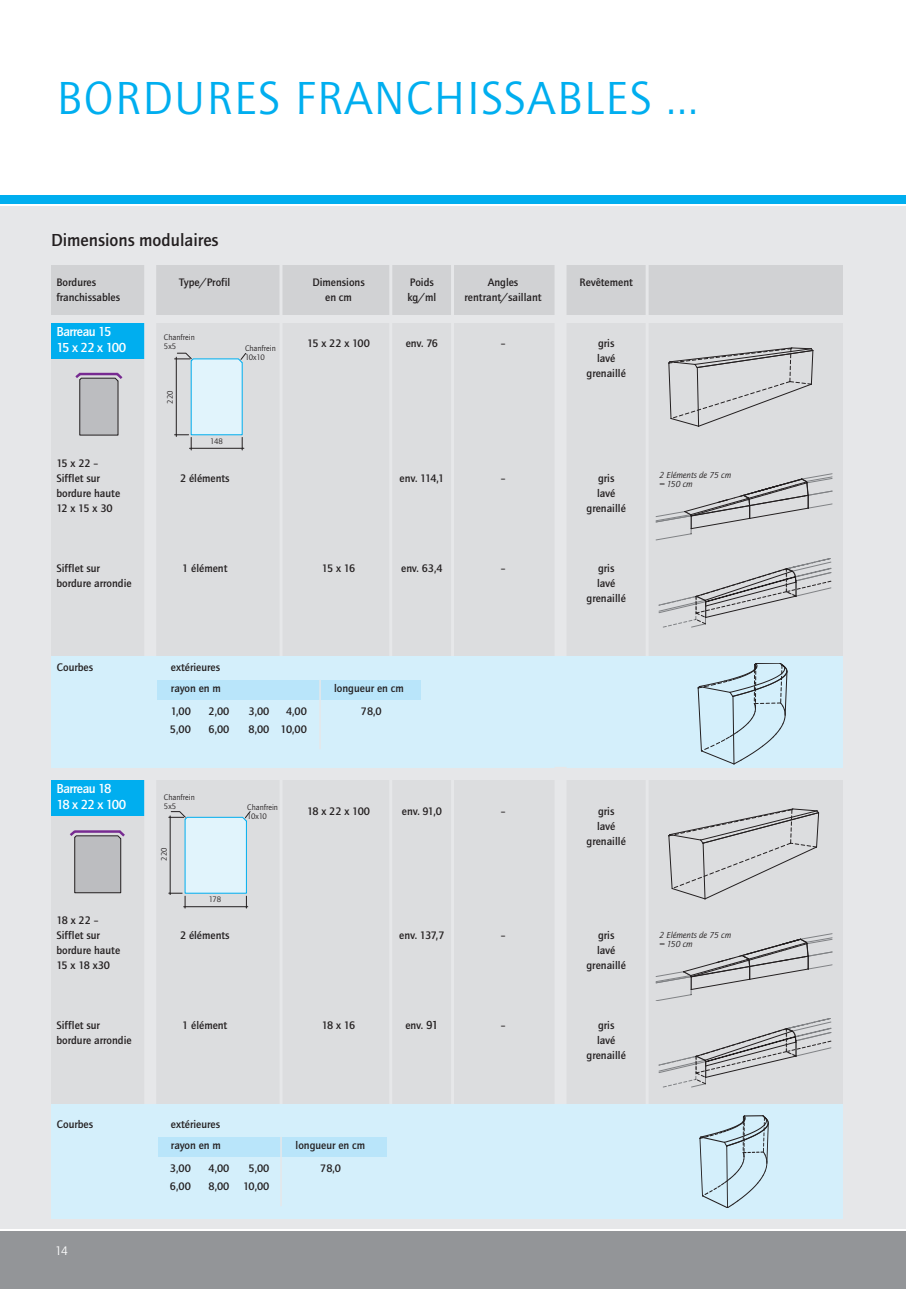
<style>
.page{position:relative;width:906px;height:1289px;background:#fff}
.page>*{position:absolute;margin:0;border:0;box-sizing:border-box;transform-origin:0 0}
.t1{font:48px "Quay Itc T";letter-spacing:.035em;color:#00aeef}
.t2{font:700 18px "Quay Itc T";color:#231f20}
.t3{font:700 13.5px/16.5px "Quay Itc T";letter-spacing:-.035em;color:#fff}
.t4{font:12.75px "Quay Itc T";color:#fff}
.t5{font:700 11.25px/15px "Quay Itc T";color:#231f20;text-align:center}
.t6{font:700 11.25px "Quay Itc T";letter-spacing:.25em;color:#231f20}
.t7{font:italic 9px/9.4px "Quay Itc T";color:#231f20}
.t8{font:8.25px/9px "Quay Itc T";color:#231f20}
.s1{font-size:12px}
</style>
<div class="page">
<div style="left:0;top:204px;width:906px;height:1043px;background:#e6e7e9"></div>
<hr style="left:0;top:204px;width:906px;height:2px;background:#fff">
<div style="left:0;top:196px;width:906px;height:8px;background:#00aeef"></div>
<div style="left:0;top:1230px;width:906px;height:58px;background:#939598"></div>
<div style="left:51px;top:323px;width:791px;height:424px;background:#dcdddf"></div>
<div style="left:51px;top:265px;width:791px;height:50px;background:#d1d2d4"></div>
<div style="left:51px;top:323px;width:93px;height:36px;background:#00aeef"></div>
<hr style="left:279px;top:263px;width:3px;height:446px;background:#e6e7e9">
<hr style="left:645px;top:238px;width:3px;height:490px;background:#e6e7e9">
<div style="left:144px;top:254px;width:12px;height:457px;background:#e6e7e9"></div>
<hr style="left:389px;top:263px;width:3px;height:447px;background:#e6e7e9">
<div style="left:554px;top:254px;width:12px;height:496px;background:#e6e7e9"></div>
<hr style="left:451px;top:263px;width:3px;height:477px;background:#e6e7e9">
<svg style="left:175px;top:353px;width:71px;height:97px"></svg>
<div style="left:51px;top:656px;width:791px;height:111px;background:#d4effb"></div>
<div style="left:158px;top:680px;width:263px;height:19px;background:#b9e5fa"></div>
<hr style="left:319px;top:680px;width:2px;height:69px;background:#e6e7e9">
<svg style="left:75px;top:373px;width:47px;height:62px"></svg>
<div style="left:51px;top:780px;width:791px;height:424px;background:#dcdddf"></div>
<div style="left:51px;top:780px;width:93px;height:36px;background:#00aeef"></div>
<hr style="left:279px;top:769px;width:3px;height:397px;background:#e6e7e9">
<hr style="left:645px;top:772px;width:3px;height:435px;background:#e6e7e9">
<div style="left:144px;top:770px;width:12px;height:398px;background:#e6e7e9"></div>
<hr style="left:389px;top:770px;width:3px;height:397px;background:#e6e7e9">
<div style="left:554px;top:766px;width:12px;height:440px;background:#e6e7e9"></div>
<hr style="left:451px;top:770px;width:3px;height:427px;background:#e6e7e9">
<svg style="left:168px;top:811px;width:82px;height:97px"></svg>
<div style="left:51px;top:1104px;width:791px;height:114px;background:#d4effb"></div>
<div style="left:158px;top:1137px;width:228px;height:19px;background:#b9e5fa"></div>
<hr style="left:280px;top:1136px;width:2px;height:70px;background:#e6e7e9">
<svg style="left:69px;top:830px;width:56px;height:63px"></svg>
<svg style="left:668px;top:347px;width:145px;height:80px"></svg>
<svg style="left:668px;top:808px;width:151px;height:91px"></svg>
<svg style="left:656px;top:473px;width:176px;height:67px"></svg>
<svg style="left:698px;top:663px;width:89px;height:101px"></svg>
<svg style="left:659px;top:558px;width:172px;height:69px"></svg>
<svg style="left:656px;top:933px;width:176px;height:67px"></svg>
<svg style="left:659px;top:1018px;width:172px;height:69px"></svg>
<svg style="left:700px;top:1115px;width:68px;height:93px"></svg>
<hr style="left:0;top:1229px;width:906px;height:1px;background:#fff">
<h1 class="t1" style="left:57px;top:70px;width:642px">BORDURES FRANCHISSABLES ...</h1>
<h2 class="t2" style="left:51px;top:229px;width:169px">Dimensions modulaires</h2>
<p class="t5" style="left:56px;top:275px;width:41px">Bordures</p>
<p class="t5" style="left:179px;top:275px;width:53px">Type/Profil</p>
<p class="t5" style="left:312px;top:275px;width:54px">Dimensions</p>
<p class="t5" style="left:410px;top:275px;width:25px">Poids</p>
<p class="t5" style="left:488px;top:275px;width:32px">Angles</p>
<p class="t5" style="left:579px;top:275px;width:55px">Revêtement</p>
<p class="t5" style="left:56px;top:290px;width:65px">franchissables</p>
<p class="t5" style="left:325px;top:290px;width:28px">en cm</p>
<p class="t5" style="left:407px;top:290px;width:30px">kg/ml</p>
<p class="t5" style="left:464px;top:290px;width:79px">rentrant/saillant</p>
<p class="t5" style="left:307px;top:335px;width:64px">15 x 22 x 100</p>
<p class="t5" style="left:406px;top:335px;width:34px">env. 76</p>
<p class="t5" style="left:501px;top:335px;width:6px">–</p>
<p class="t5" style="left:586px;top:335px;width:41px">gris<br>lavé grenaillé</p>
<p class="t3" style="left:56px;top:323px;width:71px">Barreau 15<br>15x22x100</p>
<p class="t8" style="left:164px;top:333px;width:32px">Chanfrein<br>5x5</p>
<p class="t8" style="left:245px;top:344px;width:32px">Chanfrein<br>10x10</p>
<p class="t5" style="left:56px;top:455px;width:45px;text-align:left">15x22–<br>Sifflet sur</p>
<p class="t8" style="left:165px;top:404px;width:15px;rotate:-90deg">220</p>
<p class="t8" style="left:210px;top:436px;width:14px">148</p>
<p class="t5" style="left:180px;top:470px;width:51px">2 éléments</p>
<p class="t5" style="left:399px;top:470px;width:46px">env. 114,1</p>
<p class="t5" style="left:501px;top:470px;width:6px">–</p>
<p class="t5" style="left:598px;top:470px;width:18px">gris</p>
<p class="t5" style="left:56px;top:485px;width:65px">bordure haute</p>
<p class="t5" style="left:597px;top:485px;width:20px">lavé</p>
<p class="t6" style="left:56px;top:501px;width:58px">12x15x30</p>
<p class="t5" style="left:586px;top:500px;width:41px">grenaillé</p>
<p class="t5" style="left:56px;top:560px;width:45px">Sifflet sur</p>
<p class="t5" style="left:182px;top:560px;width:47px">1 élément</p>
<p class="t5" style="left:322px;top:560px;width:35px">15 x 16</p>
<p class="t5" style="left:401px;top:560px;width:43px">env. 63,4</p>
<p class="t5" style="left:501px;top:560px;width:6px">–</p>
<p class="t5" style="left:598px;top:560px;width:18px">gris</p>
<p class="t5" style="left:56px;top:575px;width:77px">bordure arrondie</p>
<p class="t5" style="left:586px;top:575px;width:41px">lavé grenaillé</p>
<p class="t5" style="left:57px;top:659px;width:38px">Courbes</p>
<p class="t5" style="left:171px;top:656px;width:51px;line-height:21px;text-align:left">extérieures rayon en m</p>
<p class="t5" style="left:334px;top:680px;width:71px">longueur en cm</p>
<p class="t3" style="left:56px;top:780px;width:71px">Barreau 18<br>18x22x100</p>
<p class="t5" style="left:56px;top:912px;width:45px;text-align:left">18x22–<br>Sifflet sur</p>
<p class="t5" style="left:171px;top:703px;width:22px">1,00</p>
<p class="t5" style="left:208px;top:703px;width:22px">2,00</p>
<p class="t5" style="left:248px;top:703px;width:22px">3,00</p>
<p class="t5" style="left:286px;top:703px;width:22px">4,00</p>
<p class="t5" style="left:361px;top:703px;width:22px">78,0</p>
<p class="t5" style="left:170px;top:721px;width:22px">5,00</p>
<p class="t5" style="left:208px;top:721px;width:22px">6,00</p>
<p class="t5" style="left:248px;top:721px;width:60px">8,00 10,00</p>
<p class="t8" style="left:164px;top:793px;width:32px">Chanfrein<br>5x5</p>
<p class="t8" style="left:159px;top:860px;width:15px;rotate:-90deg">220</p>
<p class="t8" style="left:209px;top:895px;width:14px">178</p>
<p class="t8" style="left:247px;top:802px;width:32px">Chanfrein<br>10x10</p>
<p class="t5" style="left:307px;top:804px;width:64px">18 x 22 x 100</p>
<p class="t5" style="left:402px;top:804px;width:41px">env. 91,0</p>
<p class="t5" style="left:501px;top:804px;width:6px">–</p>
<p class="t5" style="left:586px;top:804px;width:41px">gris<br>lavé grenaillé</p>
<p class="t5" style="left:180px;top:927px;width:51px">2 éléments</p>
<p class="t5" style="left:399px;top:927px;width:47px">env. 137,7</p>
<p class="t5" style="left:501px;top:927px;width:6px">–</p>
<p class="t5" style="left:598px;top:927px;width:18px">gris</p>
<p class="t5" style="left:56px;top:942px;width:65px">bordure haute</p>
<p class="t5" style="left:597px;top:942px;width:20px">lavé</p>
<p class="t5" style="left:56px;top:957px;width:55px">15 x 18 x30</p>
<p class="t5" style="left:586px;top:957px;width:41px">grenaillé</p>
<p class="t5" style="left:56px;top:1017px;width:45px">Sifflet sur</p>
<p class="t5" style="left:182px;top:1017px;width:47px">1 élément</p>
<p class="t5" style="left:322px;top:1017px;width:35px">18 x 16</p>
<p class="t5" style="left:405px;top:1017px;width:34px">env. <span class="s1">91</span></p>
<p class="t5" style="left:501px;top:1017px;width:6px">–</p>
<p class="t5" style="left:598px;top:1017px;width:18px">gris</p>
<p class="t5" style="left:56px;top:1032px;width:77px">bordure arrondie</p>
<p class="t5" style="left:586px;top:1032px;width:41px">lavé grenaillé</p>
<p class="t5" style="left:57px;top:1116px;width:38px">Courbes</p>
<p class="t5" style="left:171px;top:1113px;width:51px;line-height:21px;text-align:left">extérieures rayon en m</p>
<p class="t5" style="left:295px;top:1137px;width:71px">longueur en cm</p>
<p class="t4" style="left:55px;top:1243px;width:14px">14</p>
<p class="t5" style="left:170px;top:1160px;width:22px">3,00</p>
<p class="t5" style="left:208px;top:1160px;width:22px">4,00</p>
<p class="t5" style="left:248px;top:1160px;width:22px">5,00</p>
<p class="t5" style="left:320px;top:1160px;width:22px">78,0</p>
<p class="t5" style="left:170px;top:1178px;width:22px">6,00</p>
<p class="t5" style="left:208px;top:1178px;width:62px">8,00 10,00</p>
<p class="t7" style="left:659px;top:470px;width:73px">2 Eléments de 75 cm = 150 cm</p>
<p class="t7" style="left:659px;top:929px;width:73px">2 Eléments de 75 cm = 150 cm</p>
</div>
